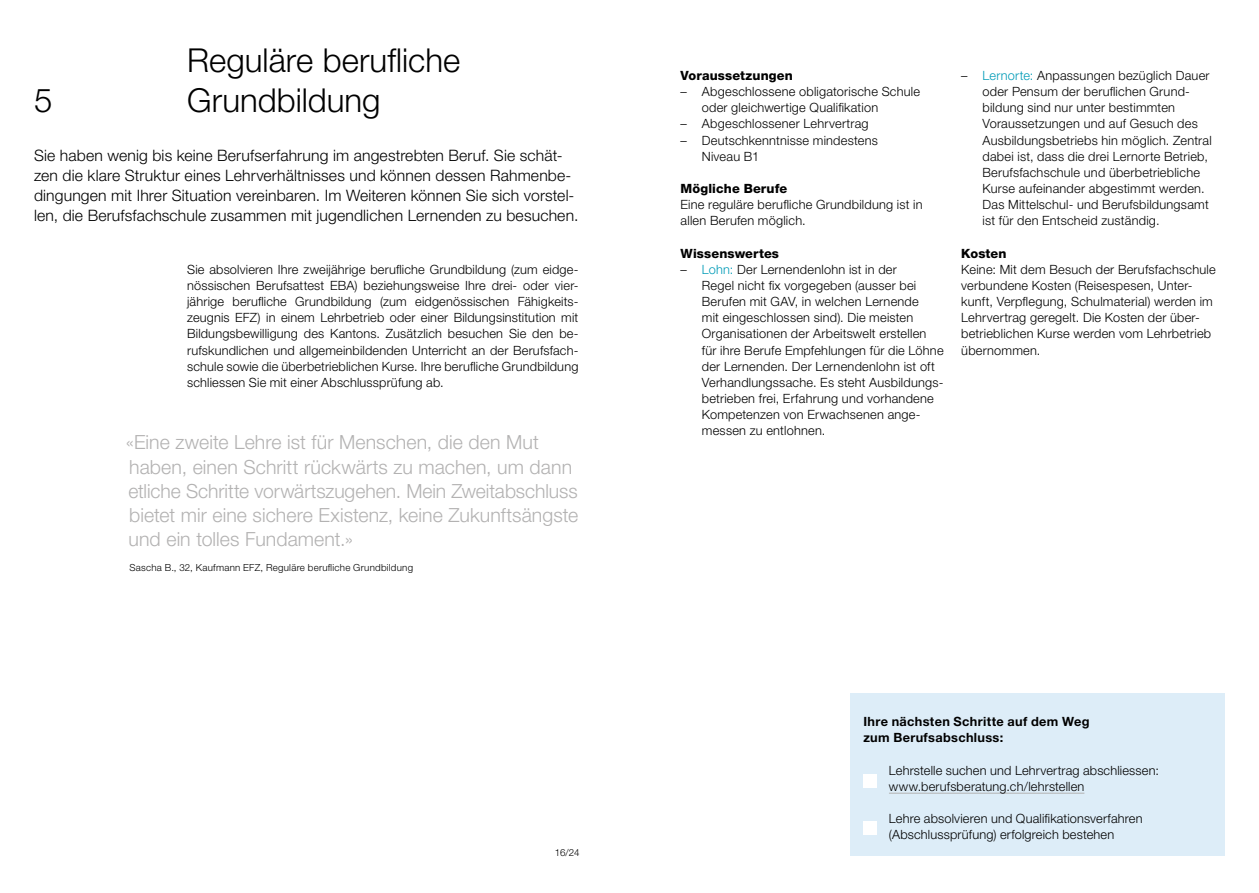
<style>
.page{position:relative;width:1259px;height:893px;background:#fff}
.page>*{position:absolute;margin:0;border:0;box-sizing:border-box;transform-origin:0 0}
.t1{font:300 33px/40.3px "Helvetica Neue LT Std";color:#000}
.t2{font:300 19.5px/24.3px "Helvetica Neue LT Std";color:#b3b2b2}
.t3{font:300 15.75px/20.2px "Helvetica Neue LT Std";letter-spacing:.01em;color:#000}
.t4{font:300 12.75px/16.2px "Helvetica Neue LT Std";letter-spacing:.02em;color:#000}
.t5{font:800 12.75px "Helvetica Neue LT Std";letter-spacing:.01em;color:#000}
.t6{font:700 12.75px/16.2px "Helvetica Neue LT Std";letter-spacing:.025em;color:#000}
.t7{font:300 9.75px "Helvetica Neue LT Std";letter-spacing:.025em;color:#000}
.s1{color:#009bb7}
</style>
<div class="page">
<div style="left:850px;top:693px;width:374px;height:162px;background:#ddedf8"></div>
<hr style="left:889px;top:793px;width:195px;height:1px;background:#b3b2b2">
<div style="left:863px;top:774px;width:14px;height:14px;background:#fff"></div>
<div style="left:863px;top:821px;width:14px;height:14px;background:#fff"></div>
<h1 class="t1" style="left:34px;top:80px;width:20px">5</h1>
<h1 class="t1" style="left:187px;top:39px;width:274px">Reguläre berufliche<br>Grundbildung</h1>
<p class="t3" style="left:34px;top:145px;width:546px">Sie haben wenig bis keine Berufserfahrung im angestrebten Beruf. Sie schät&shy;zen die klare Struktur eines Lehrverhältnisses und können dessen Rahmenbe&shy;dingungen mit Ihrer Situation vereinbaren. Im Weiteren können Sie sich vorstel&shy;len, die Berufsfachschule zusammen mit jugendlichen Lernenden zu besuchen.</p>
<p class="t4" style="left:187px;top:261px;width:393px;text-align:justify">Sie absolvieren Ihre zweijährige berufliche Grundbildung (zum eidge&shy;nössischen Berufsattest EBA) beziehungsweise Ihre drei- oder vier&shy;jährige berufliche Grundbildung (zum eidgenössischen Fähigkeits&shy;zeugnis EFZ) in einem Lehrbetrieb oder einer Bildungsinstitution mit Bildungsbewilligung des Kantons. Zusätzlich besuchen Sie den be&shy;rufskundlichen und allgemeinbildenden Unterricht an der Berufsfach&shy;schule sowie die überbetrieblichen Kurse. Ihre berufliche Grundbildung schliessen Sie mit einer Abschlussprüfung ab.</p>
<p class="t2" style="left:126px;top:430px;width:454px">«Eine zweite Lehre ist für Menschen, die den Mut haben, einen Schritt rückwärts zu machen, um dann etliche Schritte vorwärtszugehen. Mein Zweitabschluss bietet mir eine sichere Existenz, keine Zukunftsängste und ein tolles Fundament.»</p>
<p class="t7" style="left:129px;top:561px;width:285px">Sascha B., 32, Kaufmann EFZ, Reguläre berufliche Grundbildung</p>
<p class="t7" style="left:555px;top:846px;width:26px">16/24</p>
<p class="t5" style="left:680px;top:68px;width:114px">Voraussetzungen</p>
<p class="t4" style="left:702px;top:83px;width:220px;text-indent:-21px">– Abgeschlossene obligatorische Schule oder gleichwertige Qualifikation</p>
<p class="t4" style="left:680px;top:116px;width:189px">– Abgeschlossener Lehrvertrag</p>
<p class="t4" style="left:702px;top:132px;width:177px;text-indent:-21px">– Deutschkenntnisse mindestens<br>Niveau B1</p>
<p class="t5" style="left:680px;top:181px;width:108px">Mögliche Berufe</p>
<p class="t4" style="left:680px;top:196px;width:244px">Eine reguläre berufliche Grundbildung ist in allen Berufen möglich.</p>
<p class="t5" style="left:680px;top:246px;width:100px">Wissenswertes</p>
<p class="t4" style="left:702px;top:261px;width:243px;text-indent:-21px">– <span class="s1">Lohn:</span> Der Lernendenlohn ist in der<br>Regel nicht fix vorgegeben (ausser bei Berufen mit GAV, in welchen Lernende<br>mit eingeschlossen sind). Die meisten Organisationen der Arbeitswelt erstellen für ihre Berufe Empfehlungen für die Löhne der Lernenden. Der Lernendenlohn ist oft Verhandlungssache. Es steht Ausbildungs&shy;betrieben frei, Erfahrung und vorhandene Kompetenzen von Erwachsenen ange&shy;messen zu entlohnen.</p>
<p class="t4" style="left:982px;top:67px;width:231px;text-indent:-21px">– <span class="s1">Lernorte:</span> Anpassungen bezüglich Dauer oder Pensum der beruflichen Grund&shy;bildung sind nur unter bestimmten Voraussetzungen und auf Gesuch des Ausbildungsbetriebs hin möglich. Zentral dabei ist, dass die drei Lernorte Betrieb, Berufsfachschule und überbetriebliche Kurse aufeinander abgestimmt werden.<br>Das Mittelschul- und Berufsbildungsamt ist für den Entscheid zuständig.</p>
<p class="t5" style="left:961px;top:246px;width:47px">Kosten</p>
<p class="t4" style="left:961px;top:261px;width:256px">Keine: Mit dem Besuch der Berufsfachschule verbundene Kosten (Reisespesen, Unter&shy;kunft, Verpflegung, Schulmaterial) werden im Lehrvertrag geregelt. Die Kosten der über&shy;betrieblichen Kurse werden vom Lehrbetrieb übernommen.</p>
<p class="t6" style="left:863px;top:713px;width:227px">Ihre nächsten Schritte auf dem Weg zum Berufsabschluss:</p>
<p class="t4" style="left:889px;top:762px;width:271px">Lehrstelle suchen und Lehrvertrag abschliessen: www.berufsberatung.ch/lehrstellen</p>
<p class="t4" style="left:889px;top:810px;width:255px">Lehre absolvieren und Qualifikationsverfahren (Abschlussprüfung) erfolgreich bestehen</p>
</div>
